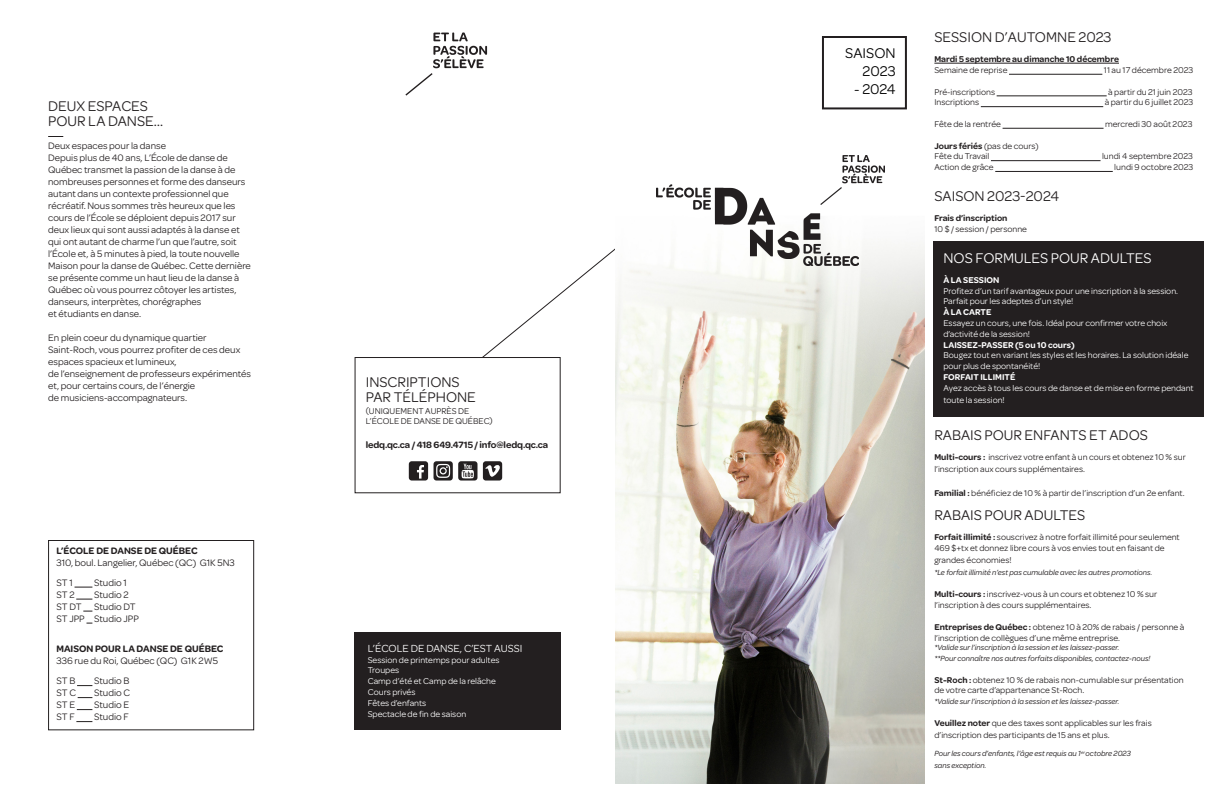
<style>
.page{position:relative;width:1224px;height:792px;background:#fff}
.page>*{position:absolute;margin:0;border:0;box-sizing:border-box;transform-origin:0 0}
.TITRE{font:15px/15px "Omnes";color:#231f20}
.TEXTE{font:15px "Omnes";color:#231f20}
.TEXTE-2{font:15px "Omnes";color:#fff}
.t1{font:15px "Omnes";color:#000}
.t2{font:11px "Omnes";color:#fff}
.TEXTE-3{font:10px/12px "Omnes";color:#231f20}
.TEXTE-4{font:600 9.8px "Omnes";letter-spacing:-.01em;color:#231f20}
.TEXTE-5{font:9px/10.8px "Omnes";color:#231f20}
.TEXTE-6{font:9px/10.8px "Omnes";color:#fff}
.TITRE-2{font:9px/10px "Omnes";color:#231f20}
.TITRE-3{font:600 9px "Omnes";color:#231f20}
.TEXTE-7{font:italic 8px/12px "Omnes";color:#231f20}
.s1{font-weight:600}
</style>
<div class="page">
<div style="left:934px;top:242px;width:270px;height:175px;background:#231f20"></div>
<div style="left:354px;top:632px;width:206px;height:97px;background:#231f20"></div>
<svg style="left:482px;top:248px;width:134px;height:132px"></svg>
<svg style="left:48px;top:136px;width:15px;height:1px"></svg>
<div style="left:48px;top:540px;width:206px;height:190px;border:1px solid #231f20"></div>
<svg style="left:75px;top:587px;width:17px;height:1px"></svg>
<svg style="left:76px;top:599px;width:16px;height:1px"></svg>
<svg style="left:77px;top:685px;width:15px;height:1px"></svg>
<svg style="left:78px;top:697px;width:14px;height:1px"></svg>
<svg style="left:77px;top:709px;width:15px;height:1px"></svg>
<svg style="left:76px;top:721px;width:16px;height:1px"></svg>
<div style="left:355px;top:358px;width:205px;height:135px;background:#fff"></div>
<div style="left:355px;top:357px;width:206px;height:136px;border:1px solid #231f20"></div>
<svg style="left:405px;top:32px;width:82px;height:64px"></svg>
<img style="left:616px;top:109px;width:309px;height:674px">
<div style="left:822px;top:36px;width:85px;height:73px;border:2px solid #231f20"></div>
<svg style="left:409px;top:461px;width:19px;height:20px"></svg>
<svg style="left:483px;top:461px;width:19px;height:20px"></svg>
<svg style="left:434px;top:461px;width:43px;height:20px"></svg>
<hr style="left:934px;top:63px;width:185px;height:1px;background:#231f20">
<hr style="left:1009px;top:74px;width:93px;height:1px;background:#231f20">
<hr style="left:997px;top:96px;width:110px;height:1px;background:#231f20">
<hr style="left:981px;top:106px;width:122px;height:1px;background:#231f20">
<hr style="left:1003px;top:128px;width:101px;height:1px;background:#231f20">
<hr style="left:991px;top:160px;width:110px;height:1px;background:#231f20">
<hr style="left:995px;top:171px;width:118px;height:1px;background:#231f20">
<img style="left:657px;top:156px;width:228px;height:110px">
<p class="TITRE" style="left:48px;top:98px;width:117px">DEUX ESPACES<br>POUR LA DANSE…</p>
<p class="TEXTE-3" style="left:48px;top:139px;width:119px">Deux espaces pour la danse</p>
<p class="TEXTE-3" style="left:48px;top:151px;width:204px">Depuis plus de 40 ans, L’École de danse de Québec transmet la passion de la danse à de nombreuses personnes et forme des danseurs autant dans un contexte professionnel que récréatif. Nous sommes très heureux que les cours de l’École se déploient depuis 2017 sur deux lieux qui sont aussi adaptés à la danse et qui ont autant de charme l’un que l’autre, soit l’École et, à 5 minutes à pied, la toute nouvelle Maison pour la danse de Québec. Cette dernière se présente comme un haut lieu de la danse à Québec où vous pourrez côtoyer les artistes, danseurs, interprètes, chorégraphes<br>et étudiants en danse.</p>
<p class="TEXTE-3" style="left:48px;top:331px;width:204px">En plein coeur du dynamique quartier Saint-Roch, vous pourrez profiter de ces deux espaces spacieux et lumineux,<br>de l’enseignement de professeurs expérimentés et, pour certains cours, de l’énergie<br>de musiciens-accompagnateurs.</p>
<p class="TEXTE-3" style="left:56px;top:544px;width:180px"><span class="s1">L’ÉCOLE DE DANSE DE QUÉBEC<br></span>310, boul. Langelier, Québec (QC) G1K 5N3</p>
<p class="TEXTE-3" style="left:56px;top:576px;width:18px">ST 1</p>
<p class="TEXTE-3" style="left:94px;top:576px;width:34px">Studio 1</p>
<p class="TEXTE-3" style="left:56px;top:588px;width:20px">ST 2</p>
<p class="TEXTE-3" style="left:94px;top:588px;width:36px">Studio 2</p>
<p class="TEXTE-3" style="left:56px;top:600px;width:81px">ST DT Studio DT</p>
<p class="TEXTE-3" style="left:56px;top:612px;width:84px">ST JPP Studio JPP</p>
<p class="TEXTE-3" style="left:56px;top:642px;width:169px"><span class="s1">MAISON POUR LA DANSE DE QUÉBEC<br></span>336 rue du Roi, Québec (QC) G1K 2W5</p>
<p class="TEXTE-3" style="left:56px;top:674px;width:20px">ST B</p>
<p class="TEXTE-3" style="left:94px;top:674px;width:37px">Studio B</p>
<p class="TEXTE-3" style="left:56px;top:686px;width:21px">ST C</p>
<p class="TEXTE-3" style="left:94px;top:686px;width:38px">Studio C</p>
<p class="TEXTE-3" style="left:56px;top:698px;width:20px">ST E</p>
<p class="TEXTE-3" style="left:94px;top:698px;width:37px">Studio E</p>
<p class="TEXTE-3" style="left:56px;top:710px;width:20px">ST F</p>
<p class="TEXTE-3" style="left:94px;top:710px;width:36px">Studio F</p>
<p class="TITRE" style="left:366px;top:374px;width:112px">INSCRIPTIONS<br>PAR TÉLÉPHONE</p>
<p class="TITRE-2" style="left:366px;top:406px;width:129px">(UNIQUEMENT AUPRÈS DE<br>L’ÉCOLE DE DANSE DE QUÉBEC)</p>
<p class="TEXTE-4" style="left:366px;top:438px;width:184px">ledq.qc.ca / 418 649.4715 / info@ledq.qc.ca</p>
<p class="t2" style="left:368px;top:641px;width:156px">L’ÉCOLE DE DANSE, C’EST AUSSI</p>
<p class="TEXTE-6" style="left:368px;top:654px;width:133px">Session de printemps pour adultes</p>
<p class="TEXTE-6" style="left:368px;top:665px;width:33px">Troupes</p>
<p class="TEXTE-6" style="left:368px;top:675px;width:130px">Camp d’été et Camp de la relâche</p>
<p class="TEXTE-6" style="left:368px;top:686px;width:60px">Cours privés<br>Fêtes d’enfants</p>
<p class="TEXTE-6" style="left:368px;top:708px;width:100px">Spectacle de fin de saison</p>
<p class="t1" style="left:845px;top:43px;width:52px">SAISON</p>
<p class="t1" style="left:863px;top:61px;width:35px">2023</p>
<p class="t1" style="left:854px;top:79px;width:43px">- 2024</p>
<p class="TITRE" style="left:934px;top:29px;width:179px">SESSION D’AUTOMNE 2023</p>
<p class="TITRE-3" style="left:934px;top:53px;width:186px">Mardi 5 septembre au dimanche 10 décembre</p>
<p class="TEXTE-5" style="left:934px;top:64px;width:75px">Semaine de reprise</p>
<p class="TEXTE-5" style="left:1104px;top:64px;width:91px">11 au 17 décembre 2023</p>
<p class="TEXTE-5" style="left:934px;top:86px;width:62px">Pré-inscriptions</p>
<p class="TEXTE-5" style="left:1108px;top:86px;width:86px">à partir du 21 juin 2023</p>
<p class="TEXTE-5" style="left:934px;top:97px;width:46px">Inscriptions</p>
<p class="TEXTE-5" style="left:1105px;top:97px;width:90px">à partir du 6 juillet 2023</p>
<p class="TEXTE-5" style="left:934px;top:118px;width:68px">Fête de la rentrée</p>
<p class="TEXTE-5" style="left:1105px;top:118px;width:89px">mercredi 30 août 2023</p>
<p class="TEXTE-5" style="left:934px;top:140px;width:106px"><span class="s1">Jours fériés</span> (pas de cours)</p>
<p class="TEXTE-5" style="left:934px;top:151px;width:57px">Fête du Travail</p>
<p class="TEXTE-5" style="left:1102px;top:151px;width:92px">lundi 4 septembre 2023</p>
<p class="TEXTE-5" style="left:934px;top:161px;width:61px">Action de grâce</p>
<p class="TEXTE-5" style="left:1114px;top:161px;width:81px">lundi 9 octobre 2023</p>
<p class="TEXTE" style="left:934px;top:186px;width:126px">SAISON 2023-2024</p>
<p class="TEXTE-5" style="left:934px;top:212px;width:94px"><span class="s1">Frais d’inscription<br></span>10 $ / session / personne</p>
<p class="TEXTE-2" style="left:943px;top:248px;width:210px">NOS FORMULES POUR ADULTES</p>
<p class="TEXTE-6" style="left:943px;top:274px;width:252px"><span class="s1">À LA SESSION<br></span>Profitez d’un tarif avantageux pour une inscription à la session.<br>Parfait pour les adeptes d’un style!<br><span class="s1">À LA CARTE<br></span>Essayez un cours, une fois. Idéal pour confirmer votre choix d’activité de la session!<br><span class="s1">LAISSEZ-PASSER (5 ou 10 cours)<br></span>Bougez tout en variant les styles et les horaires. La solution idéale pour plus de spontanéité!<br><span class="s1">FORFAIT ILLIMITÉ<br></span>Ayez accès à tous les cours de danse et de mise en forme pendant</p>
<p class="TEXTE-6" style="left:943px;top:394px;width:63px">toute la session!</p>
<p class="TEXTE" style="left:934px;top:425px;width:215px">RABAIS POUR ENFANTS ET ADOS</p>
<p class="TEXTE-5" style="left:934px;top:450px;width:253px;line-height:12px"><span class="s1">Multi-cours :</span> inscrivez votre enfant à un cours et obtenez 10 % sur l’inscription aux cours supplémentaires.</p>
<p class="TEXTE-5" style="left:934px;top:487px;width:252px"><span class="s1">Familial :</span> bénéficiez de 10 % à partir de l’inscription d’un 2e enfant.</p>
<p class="TEXTE" style="left:934px;top:505px;width:152px">RABAIS POUR ADULTES</p>
<p class="TEXTE-5" style="left:934px;top:531px;width:247px"><span class="s1">Forfait illimité :</span> souscrivez à notre forfait illimité pour seulement</p>
<p class="TEXTE-5" style="left:934px;top:541px;width:232px;line-height:12px">469 $+tx et donnez libre cours à vos envies tout en faisant de grandes économies!</p>
<p class="TEXTE-7" style="left:934px;top:566px;width:219px">*Le forfait illimité n’est pas cumulable avec les autres promotions.</p>
<p class="TEXTE-5" style="left:934px;top:589px;width:224px"><span class="s1">Multi-cours :</span> inscrivez-vous à un cours et obtenez 10 % sur l’inscription à des cours supplémentaires.</p>
<p class="TEXTE-5" style="left:934px;top:621px;width:252px"><span class="s1">Entreprises de Québec :</span> obtenez 10 à 20% de rabais / personne à l’inscription de collègues d’une même entreprise.</p>
<p class="TEXTE-7" style="left:934px;top:641px;width:187px">*Valide sur l’inscription à la session et les laissez-passer.</p>
<p class="TEXTE-7" style="left:934px;top:652px;width:218px">**Pour connaître nos autres forfaits disponibles, contactez-nous!</p>
<p class="TEXTE-5" style="left:934px;top:674px;width:251px"><span class="s1">St-Roch :</span> obtenez 10 % de rabais non-cumulable sur présentation de votre carte d’appartenance St-Roch.</p>
<p class="TEXTE-7" style="left:934px;top:695px;width:187px">*Valide sur l’inscription à la session et les laissez-passer.</p>
<p class="TEXTE-5" style="left:934px;top:716px;width:219px;line-height:12px"><span class="s1">Veuillez noter</span> que des taxes sont applicables sur les frais d’inscription des participants de 15 ans et plus.</p>
<p class="TEXTE-7" style="left:934px;top:747px;width:198px">Pour les cours d’enfants, l’âge est requis au 1<sup>er</sup> octobre 2023 sans exception.</p>
</div>
